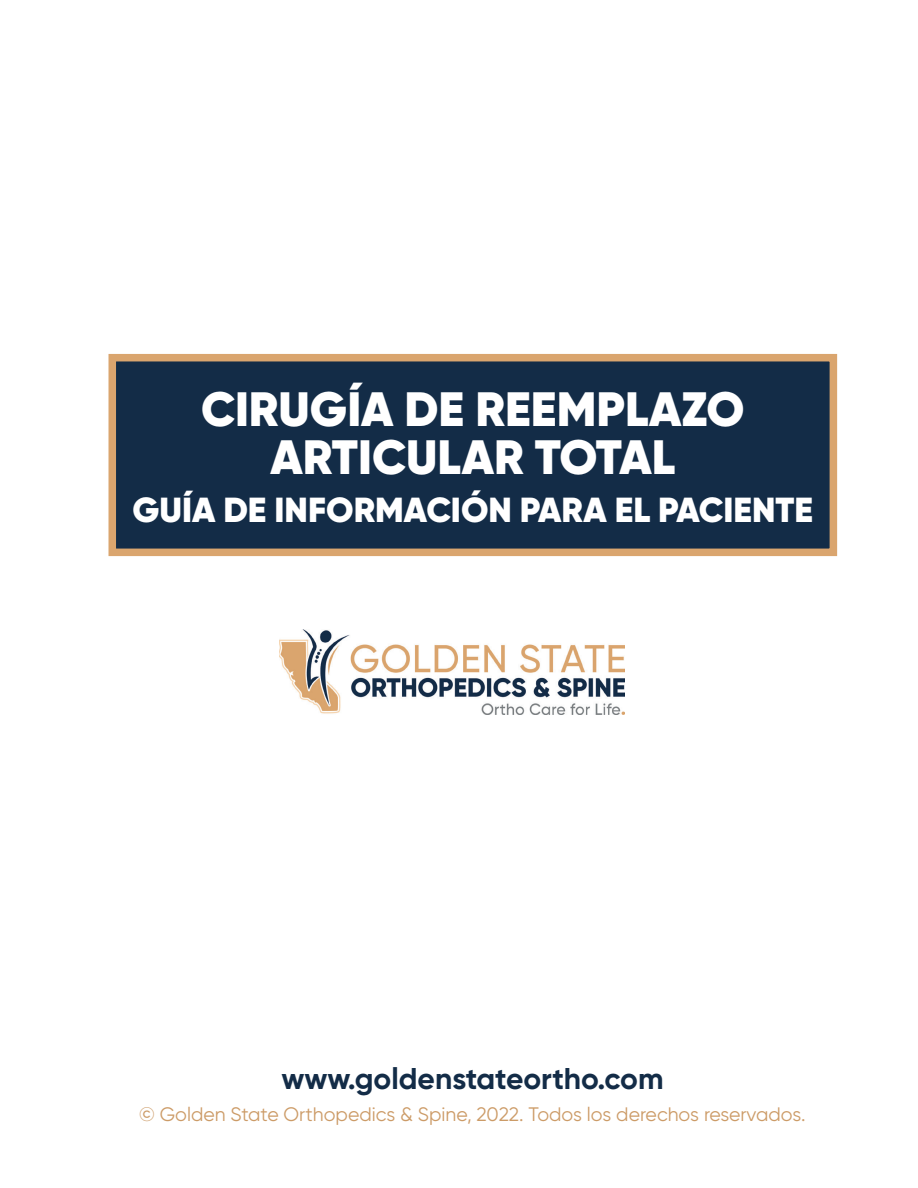
<style>
.page{position:relative;width:918px;height:1188px;background:#fff}
.page>*{position:absolute;margin:0;border:0;box-sizing:border-box;transform-origin:0 0}
.t1{font:900 48.15px/48.2px "Gilroy";color:#fff;text-align:center}
.t2{font:900 34.8px "Gilroy";color:#fff}
.t3{font:700 30px "Gilroy";color:#132c47}
.t4{font:19.5px "Gilroy";color:#cc9b67}
</style>
<div class="page">
<div style="left:109px;top:354px;width:728px;height:202px;background:#132c47;border:8px solid #daa56e"></div>
<img style="left:279px;top:629px;width:345px;height:85px">
<h1 class="t1" style="left:201px;top:385px;width:545px">CIRUGÍA DE REEMPLAZO<br>ARTICULAR TOTAL</h1>
<h2 class="t2" style="left:132px;top:488px;width:682px">GUÍA DE INFORMACIÓN PARA EL PACIENTE</h2>
<h3 class="t3" style="left:281px;top:1060px;width:384px">www.goldenstateortho.com</h3>
<p class="t4" style="left:139px;top:1102px;width:668px">© Golden State Orthopedics &amp; Spine, 2022. Todos los derechos reservados.</p>
</div>
